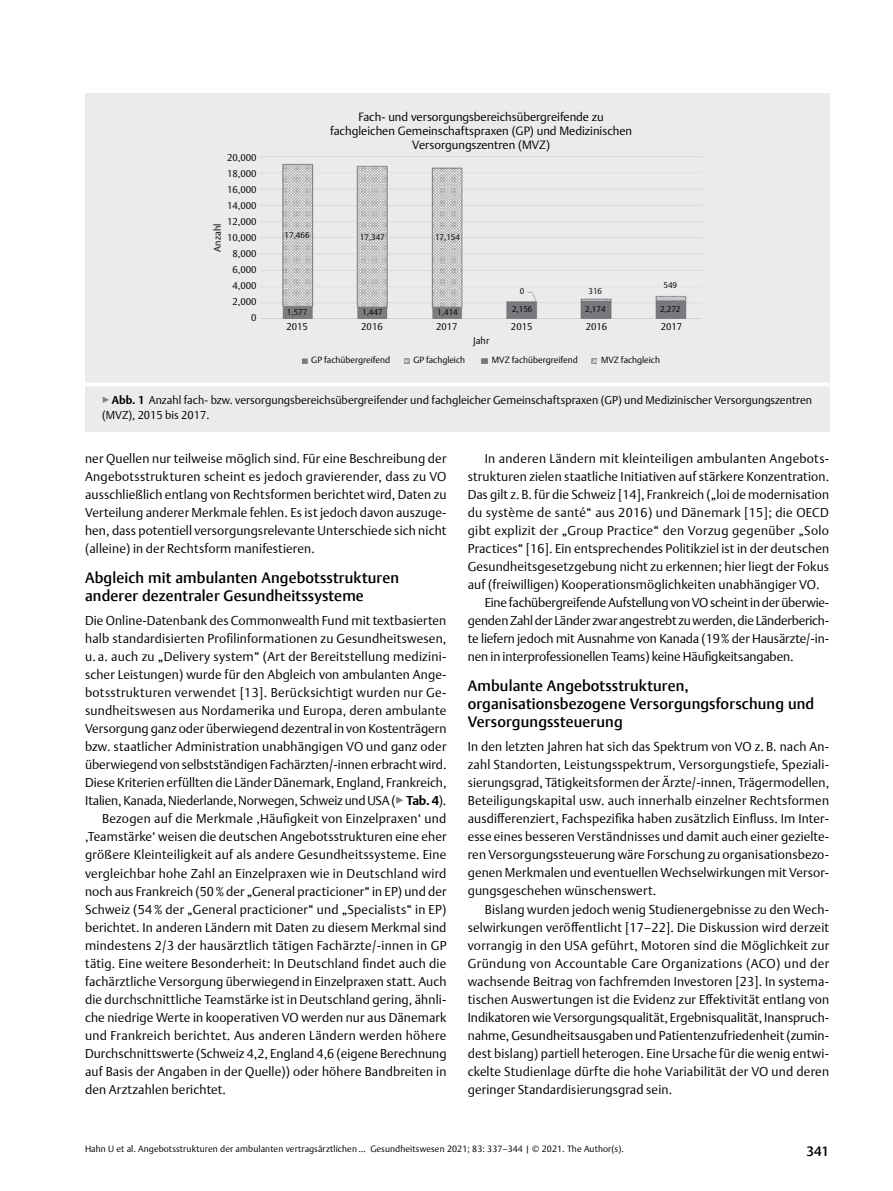
<style>
.page{position:relative;width:893px;height:1191px;background:#fff}
.page>*{position:absolute;margin:0;border:0;box-sizing:border-box;transform-origin:0 0}
.t1{font:500 15px/18px "Thieme Argo 2011";letter-spacing:.01em;color:#000}
.t2{font:500 13.5px "Thieme Argo 2011";color:#000}
.t3{font:300 12.75px/18px "Thieme Argo 2011";letter-spacing:.01em;color:#000;text-align:justify}
.t4{font:300 12.75px "Thieme Argo 2011";letter-spacing:-.015em;color:#000}
.t5{font:300 12.75px "Thieme Argo 2011";letter-spacing:-.01em;color:#000}
.t6{font:300 12.75px "Thieme Argo 2011";letter-spacing:-.02em;color:#000}
.t7{font:300 11.85px/14.2px "Thieme Argo 2011";color:#000;text-align:center}
.t8{font:300 11.25px/15px "Thieme Argo 2011";color:#000}
.t9{font:300 9.6px/16px "Thieme Argo 2011";color:#000;text-align:right}
.t10{font:300 9px "Thieme Argo 2011";letter-spacing:.01em;color:#000}
.t11{font:300 8.85px "Thieme Argo 2011";color:#000}
.t12{font:300 8.1px "Thieme Argo 2011";color:#000}
.s1{color:#808285}
.s2{font-weight:700}
</style>
<div class="page">
<div style="left:85px;top:93px;width:744px;height:290px;background:#ebebec"></div>
<img style="left:261px;top:156px;width:441px;height:163px">
<svg style="left:302px;top:359px;width:5px;height:4px"></svg>
<svg style="left:404px;top:358px;width:6px;height:6px"></svg>
<svg style="left:482px;top:358px;width:6px;height:6px"></svg>
<svg style="left:591px;top:358px;width:6px;height:6px"></svg>
<div style="left:85px;top:383px;width:744px;height:49px;background:#ebebec"></div>
<hr style="left:85px;top:382px;width:744px;height:4px;background:#fff">
<p class="t9" style="left:227px;top:149px;width:31px">20,000<br>18,000<br>16,000<br>14,000<br>12,000<br>10,000<br>8,000<br>6,000<br>4,000<br>2,000<br>0</p>
<p class="t9" style="left:209px;top:252px;width:30px;rotate:-90deg">Anzahl</p>
<p class="t7" style="left:330px;top:109px;width:304px">Fach- und versorgungsbereichsübergreifende zu fachgleichen Gemeinschaftspraxen (GP) und Medizinischen<br>Versorgungszentren (MVZ)</p>
<p class="t12" style="left:285px;top:230px;width:26px">17,466</p>
<p class="t12" style="left:360px;top:232px;width:26px">17,347</p>
<p class="t12" style="left:435px;top:232px;width:26px">17,154</p>
<p class="t12" style="left:520px;top:286px;width:6px">0</p>
<p class="t12" style="left:588px;top:286px;width:15px">316</p>
<p class="t12" style="left:663px;top:280px;width:15px">549</p>
<p class="t12" style="left:287px;top:306px;width:22px">1,577</p>
<p class="t12" style="left:362px;top:307px;width:22px">1,447</p>
<p class="t12" style="left:437px;top:307px;width:22px">1,414</p>
<p class="t12" style="left:512px;top:304px;width:22px">2,156</p>
<p class="t12" style="left:585px;top:304px;width:22px">2,174</p>
<p class="t12" style="left:660px;top:304px;width:22px">2,272</p>
<p class="t9" style="left:286px;top:318px;width:23px">2015</p>
<p class="t9" style="left:361px;top:318px;width:23px">2016</p>
<p class="t9" style="left:436px;top:318px;width:23px">2017</p>
<p class="t9" style="left:511px;top:318px;width:23px">2015</p>
<p class="t9" style="left:586px;top:318px;width:23px">2016</p>
<p class="t9" style="left:661px;top:318px;width:23px">2017</p>
<p class="t9" style="left:473px;top:332px;width:18px">Jahr</p>
<p class="t11" style="left:311px;top:354px;width:80px">GP fachübergreifend</p>
<p class="t11" style="left:413px;top:354px;width:53px">GP fachgleich</p>
<p class="t11" style="left:492px;top:354px;width:87px">MVZ fachübergreifend</p>
<p class="t11" style="left:601px;top:354px;width:60px">MVZ fachgleich</p>
<p class="t8" style="left:102px;top:393px;width:712px"><span class="s1">▶</span><span class="s2">Abb. 1</span> Anzahl fach- bzw. versorgungsbereichsübergreifender und fachgleicher Gemeinschaftspraxen (GP) und Medizinischer Versorgungszentren (MVZ), 2015 bis 2017.</p>
<p class="t3" style="left:85px;top:449px;width:363px">ner Quellen nur teilweise möglich sind. Für eine Beschreibung der Angebotsstrukturen scheint es jedoch gravierender, dass zu VO ausschließlich entlang von Rechtsformen berichtet wird, Daten zu Verteilung anderer Merkmale fehlen. Es ist jedoch davon auszuge&shy;hen, dass potentiell versorgungsrelevante Unterschiede sich nicht (alleine) in der Rechtsform manifestieren.</p>
<p class="t1" style="left:85px;top:569px;width:316px">Abgleich mit ambulanten Angebotsstrukturen anderer dezentraler Gesundheitssysteme</p>
<p class="t3" style="left:85px;top:611px;width:363px">Die Online-Datenbank des Commonwealth Fund mit textbasierten</p>
<p class="t3" style="left:85px;top:629px;width:363px">halb standardisierten Profilinformationen zu Gesundheitswesen,</p>
<p class="t3" style="left:85px;top:647px;width:363px">u. a. auch zu „Delivery system“ (Art der Bereitstellung medizini-</p>
<p class="t3" style="left:85px;top:665px;width:363px">scher Leistungen) wurde für den Abgleich von ambulanten Ange-</p>
<p class="t3" style="left:85px;top:683px;width:363px">botsstrukturen verwendet [13]. Berücksichtigt wurden nur Ge-</p>
<p class="t3" style="left:85px;top:701px;width:363px">sundheitswesen aus Nordamerika und Europa, deren ambulante</p>
<p class="t3" style="left:85px;top:719px;width:363px">Versorgung ganz oder überwiegend dezentral in von Kostenträgern</p>
<p class="t3" style="left:85px;top:737px;width:363px">bzw. staatlicher Administration unabhängigen VO und ganz oder</p>
<p class="t3" style="left:85px;top:755px;width:363px">überwiegend von selbstständigen Fachärzten/-innen erbracht wird.</p>
<p class="t3" style="left:85px;top:773px;width:363px">Diese Kriterien erfüllten die Länder Dänemark, England, Frankreich,</p>
<p class="t4" style="left:85px;top:792px;width:363px">Italien, Kanada, Niederlande, Norwegen, Schweiz und USA (<span class="s1">▶</span><span class="s2">Tab. 4</span>).</p>
<p class="t3" style="left:102px;top:809px;width:346px">Bezogen auf die Merkmale ‚Häufigkeit von Einzelpraxen‘ und</p>
<p class="t3" style="left:85px;top:827px;width:363px">‚Teamstärke‘ weisen die deutschen Angebotsstrukturen eine eher</p>
<p class="t3" style="left:85px;top:845px;width:363px">größere Kleinteiligkeit auf als andere Gesundheitssysteme. Eine</p>
<p class="t3" style="left:85px;top:863px;width:363px">vergleichbar hohe Zahl an Einzelpraxen wie in Deutschland wird</p>
<p class="t3" style="left:85px;top:881px;width:363px">noch aus Frankreich (50% der „General practicioner“ in EP) und der</p>
<p class="t3" style="left:85px;top:899px;width:363px">Schweiz (54% der „General practicioner“ und „Specialists“ in EP)</p>
<p class="t3" style="left:85px;top:917px;width:363px">berichtet. In anderen Ländern mit Daten zu diesem Merkmal sind</p>
<p class="t3" style="left:85px;top:935px;width:363px">mindestens 2/3 der hausärztlich tätigen Fachärzte/-innen in GP</p>
<p class="t3" style="left:85px;top:953px;width:363px">tätig. Eine weitere Besonderheit: In Deutschland findet auch die</p>
<p class="t3" style="left:85px;top:971px;width:363px">fachärztliche Versorgung überwiegend in Einzelpraxen statt. Auch</p>
<p class="t3" style="left:85px;top:989px;width:363px">die durchschnittliche Teamstärke ist in Deutschland gering, ähnli-</p>
<p class="t3" style="left:85px;top:1007px;width:363px">che niedrige Werte in kooperativen VO werden nur aus Dänemark</p>
<p class="t3" style="left:85px;top:1025px;width:363px">und Frankreich berichtet. Aus anderen Ländern werden höhere</p>
<p class="t3" style="left:85px;top:1043px;width:363px">Durchschnittswerte (Schweiz 4,2, England 4,6 (eigene Berechnung</p>
<p class="t3" style="left:85px;top:1061px;width:363px">auf Basis der Angaben in der Quelle)) oder höhere Bandbreiten in</p>
<p class="t3" style="left:85px;top:1079px;width:143px">den Arztzahlen berichtet.</p>
<p class="t3" style="left:485px;top:449px;width:346px">In anderen Ländern mit kleinteiligen ambulanten Angebots-</p>
<p class="t3" style="left:468px;top:467px;width:363px">strukturen zielen staatliche Initiativen auf stärkere Konzentration.</p>
<p class="t3" style="left:468px;top:485px;width:363px">Das gilt z.B. für die Schweiz [14], Frankreich („loi de modernisation</p>
<p class="t3" style="left:468px;top:503px;width:363px">du système de santé“ aus 2016) und Dänemark [15]; die OECD</p>
<p class="t3" style="left:468px;top:521px;width:363px">gibt explizit der „Group Practice“ den Vorzug gegenüber „Solo</p>
<p class="t3" style="left:468px;top:539px;width:363px">Practices“ [16]. Ein entsprechendes Politikziel ist in der deutschen</p>
<p class="t3" style="left:468px;top:557px;width:363px">Gesundheitsgesetzgebung nicht zu erkennen; hier liegt der Fokus</p>
<p class="t3" style="left:468px;top:575px;width:353px">auf (freiwilligen) Kooperationsmöglichkeiten unabhängiger VO.</p>
<p class="t4" style="left:485px;top:594px;width:346px">Eine fachübergreifende Aufstellung von VO scheint in der überwie-</p>
<p class="t6" style="left:468px;top:612px;width:363px">genden Zahl der Länder zwar angestrebt zu werden, die Länderberich-</p>
<p class="t5" style="left:468px;top:630px;width:363px">te liefern jedoch mit Ausnahme von Kanada (19% der Hausärzte/-in-</p>
<p class="t5" style="left:468px;top:648px;width:327px">nen in interprofessionellen Teams) keine Häufigkeitsangaben.</p>
<p class="t1" style="left:468px;top:677px;width:348px">Ambulante Angebotsstrukturen, organisationsbezogene Versorgungsforschung und<br>Versorgungssteuerung</p>
<p class="t3" style="left:468px;top:737px;width:363px">In den letzten Jahren hat sich das Spektrum von VO z. B. nach An&shy;zahl Standorten, Leistungsspektrum, Versorgungstiefe, Speziali&shy;sierungsgrad, Tätigkeitsformen der Ärzte/-innen, Trägermodellen, Beteiligungskapital usw. auch innerhalb einzelner Rechtsformen ausdifferenziert, Fachspezifika haben zusätzlich Einfluss. Im Inter&shy;esse eines besseren Verständnisses und damit auch einer gezielte&shy;ren Versorgungssteuerung wäre Forschung zu organisationsbezo&shy;genen Merkmalen und eventuellen Wechselwirkungen mit Versor&shy;gungsgeschehen wünschenswert.</p>
<p class="t3" style="left:468px;top:899px;width:363px;text-indent:17px">Bislang wurden jedoch wenig Studienergebnisse zu den Wech&shy;selwirkungen veröffentlicht [17–22]. Die Diskussion wird derzeit vorrangig in den USA geführt, Motoren sind die Möglichkeit zur Gründung von Accountable Care Organizations (ACO) und der wachsende Beitrag von fachfremden Investoren [23]. In systema&shy;tischen Auswertungen ist die Evidenz zur Effektivität entlang von Indikatoren wie Versorgungsqualität, Ergebnisqualität, Inanspruch&shy;nahme, Gesundheitsausgaben und Patientenzufriedenheit (zumin&shy;dest bislang) partiell heterogen. Eine Ursache für die wenig entwi&shy;ckelte Studienlage dürfte die hohe Variabilität der VO und deren geringer Standardisierungsgrad sein.</p>
<p class="t10" style="left:85px;top:1143px;width:540px">Hahn U et al. Angebotsstrukturen der ambulanten vertragsärztlichen … Gesundheitswesen 2021; 83: 337–344 | © 2021. The Author(s).</p>
<p class="t2" style="left:806px;top:1142px;width:24px">341</p>
</div>
